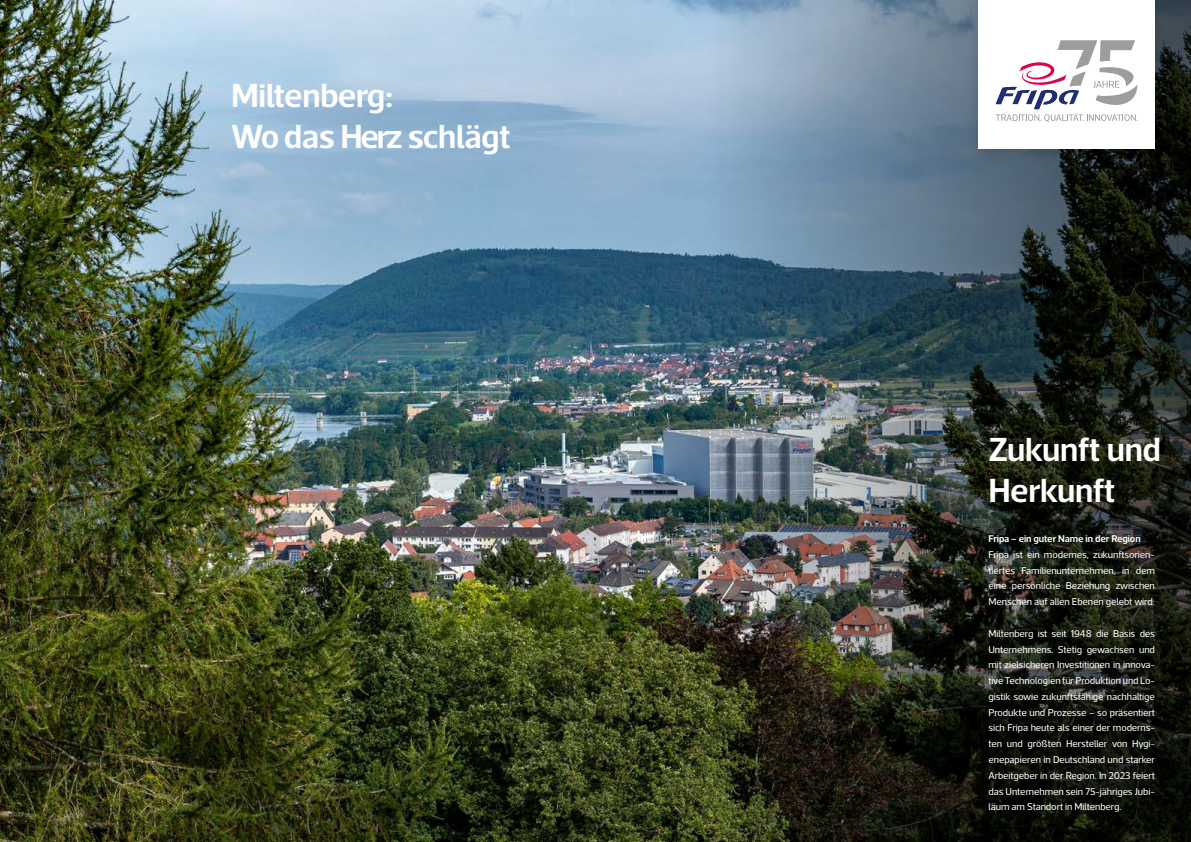
<style>
.page{position:relative;width:1191px;height:842px;background:#fff}
.page>*{position:absolute;margin:0;border:0;box-sizing:border-box;transform-origin:0 0}
.t1{font:600 34px/40.8px "Acto";letter-spacing:-.01em;color:#fff}
.t2{font:10px/15.8px "Acto";letter-spacing:-.01em;color:#fff;text-align:justify}
.t3{font:600 10px "Acto";letter-spacing:-.01em;color:#fff}
</style>
<div class="page">
<img style="left:0;top:0;width:595px;height:842px">
<img style="left:595px;top:0;width:596px;height:842px">
<div style="left:965px;top:0;width:202px;height:167px;background:#000;opacity:.18"></div>
<div style="left:978px;top:0;width:177px;height:148px;background:#fff"></div>
<svg style="left:995px;top:40px;width:142px;height:82px"></svg>
<h1 class="t1" style="left:231px;top:75px;width:280px">Miltenberg:<br>Wo das Herz schlägt</h1>
<h1 class="t1" style="left:988px;top:428px;width:174px">Zukunft und<br>Herkunft</h1>
<p class="t3" style="left:988px;top:533px;width:154px">Fripa – ein guter Name in der Region</p>
<p class="t2" style="left:988px;top:546px;width:168px">Fripa ist ein modernes, zukunftsorien&shy;tiertes Familienunternehmen, in dem eine persönliche Beziehung zwischen Menschen auf allen Ebenen gelebt wird.</p>
<p class="t2" style="left:988px;top:625px;width:168px">Miltenberg ist seit 1948 die Basis des Unternehmens. Stetig gewachsen und mit zielsicheren Investitionen in innova&shy;tive Technologien für Produktion und Lo&shy;gistik sowie zukunftsfähige nachhaltige Produkte und Prozesse – so präsentiert sich Fripa heute als einer der moderns&shy;ten und größten Hersteller von Hygi&shy;enepapieren in Deutschland und starker Arbeitgeber in der Region. In 2023 feiert das Unternehmen sein 75-jähriges Jubi&shy;läum am Standort in Miltenberg.</p>
</div>
